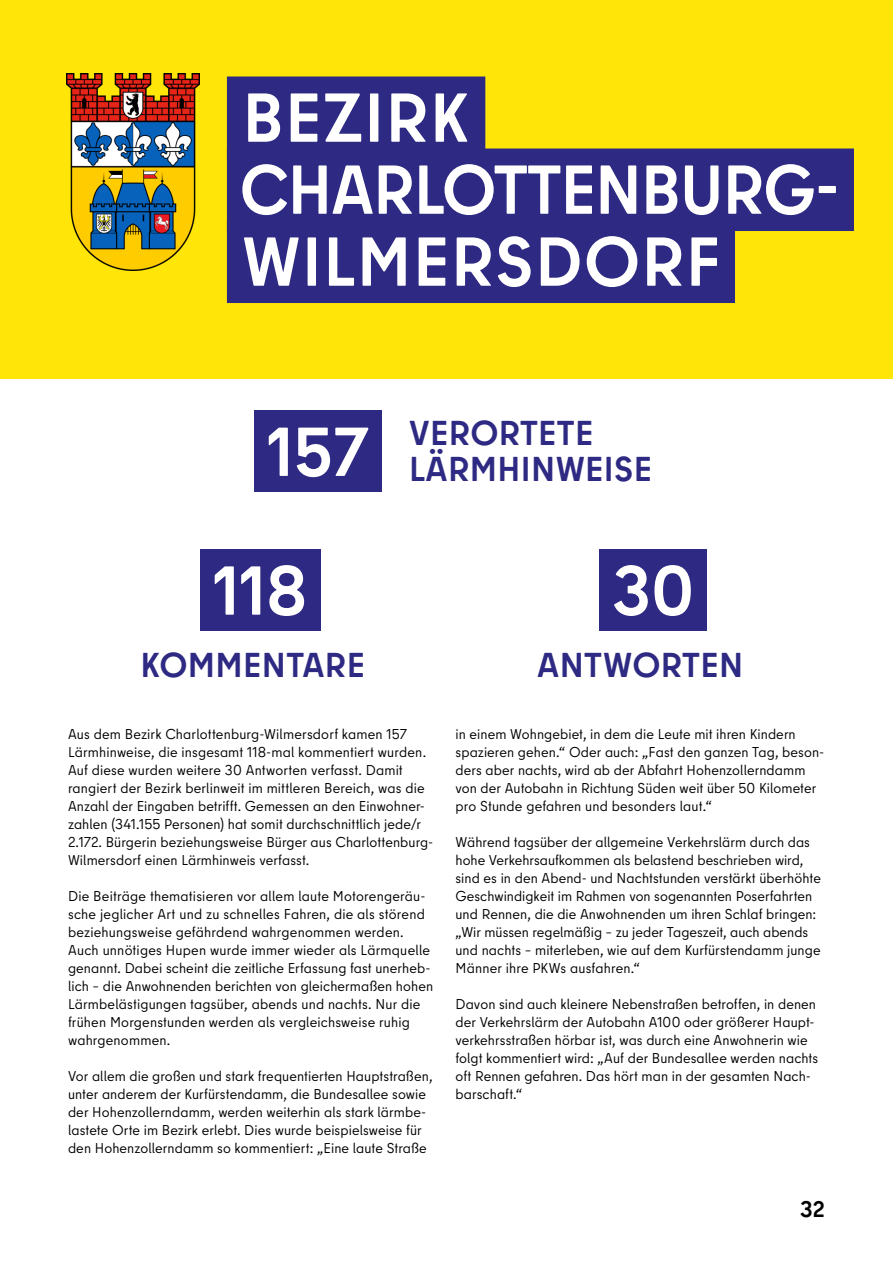
<style>
.page{position:relative;width:893px;height:1263px;background:#fff}
.page>*{position:absolute;margin:0;border:0;box-sizing:border-box;transform-origin:0 0}
.t1{font:700 69px/72px "Berlin Type";letter-spacing:.02em;color:#fff}
.t2{font:700 69px "Berlin Type";color:#fff}
.t3{font:700 34.5px/36px "Berlin Type";letter-spacing:.01em;color:#2e2982}
.t4{font:700 22.5px "Berlin Type";color:#000}
.t5{font:14.25px/18px "Berlin Type";letter-spacing:.01em;color:#000}
</style>
<div class="page">
<div style="left:0;top:0;width:893px;height:378px;background:#ffe608"></div>
<div style="left:227px;top:76px;width:258px;height:83px;background:#2e2982"></div>
<div style="left:227px;top:148px;width:627px;height:83px;background:#2e2982"></div>
<div style="left:227px;top:220px;width:508px;height:83px;background:#2e2982"></div>
<img style="left:67px;top:74px;width:133px;height:196px">
<div style="left:254px;top:411px;width:127px;height:81px;background:#2e2982"></div>
<div style="left:600px;top:549px;width:107px;height:82px;background:#2e2982"></div>
<div style="left:200px;top:549px;width:120px;height:82px;background:#2e2982"></div>
<h1 class="t1" style="left:240px;top:82px;width:602px">BEZIRK<br>CHARLOTTENBURG-<br>WILMERSDORF</h1>
<h2 class="t3" style="left:267px;top:415px;width:386px;text-indent:142px">VERORTETE<br><sup>157</sup> LÄRMHINWEISE</h2>
<h1 class="t2" style="left:213px;top:546px;width:96px">118</h1>
<h1 class="t2" style="left:612px;top:546px;width:83px">30</h1>
<h2 class="t3" style="left:141px;top:648px;width:226px">KOMMENTARE</h2>
<h2 class="t3" style="left:537px;top:648px;width:207px">ANTWORTEN</h2>
<p class="t5" style="left:68px;top:725px;width:367px">Aus dem Bezirk Charlottenburg-Wilmersdorf kamen 157<br>Lärmhinweise, die insgesamt 118-mal kommentiert wurden.<br>Auf diese wurden weitere 30 Antworten verfasst. Damit rangiert der Bezirk berlinweit im mittleren Bereich, was die Anzahl der Eingaben betrifft. Gemessen an den Einwohner&shy;zahlen (341.155 Personen) hat somit durchschnittlich jede/r 2.172. Bürgerin beziehungsweise Bürger aus Charlottenburg-Wilmersdorf einen Lärmhinweis verfasst.</p>
<p class="t5" style="left:68px;top:887px;width:367px">Die Beiträge thematisieren vor allem laute Motorengeräu&shy;sche jeglicher Art und zu schnelles Fahren, die als störend beziehungsweise gefährdend wahrgenommen werden.<br>Auch unnötiges Hupen wurde immer wieder als Lärmquelle genannt. Dabei scheint die zeitliche Erfassung fast unerheb&shy;lich – die Anwohnenden berichten von gleichermaßen hohen Lärmbelästigungen tagsüber, abends und nachts. Nur die frühen Morgenstunden werden als vergleichsweise ruhig wahrgenommen.</p>
<p class="t5" style="left:68px;top:1067px;width:366px">Vor allem die großen und stark frequentierten Hauptstraßen, unter anderem der Kurfürstendamm, die Bundesallee sowie der Hohenzollerndamm, werden weiterhin als stark lärmbe&shy;lastete Orte im Bezirk erlebt. Dies wurde beispielsweise für den Hohenzollerndamm so kommentiert: „Eine laute Straße</p>
<p class="t5" style="left:455px;top:725px;width:370px">in einem Wohngebiet, in dem die Leute mit ihren Kindern spazieren gehen.“ Oder auch: „Fast den ganzen Tag, beson&shy;ders aber nachts, wird ab der Abfahrt Hohenzollerndamm von der Autobahn in Richtung Süden weit über 50 Kilometer pro Stunde gefahren und besonders laut.“</p>
<p class="t5" style="left:455px;top:833px;width:367px">Während tagsüber der allgemeine Verkehrslärm durch das hohe Verkehrsaufkommen als belastend beschrieben wird, sind es in den Abend- und Nachtstunden verstärkt überhöhte Geschwindigkeit im Rahmen von sogenannten Poserfahrten und Rennen, die die Anwohnenden um ihren Schlaf bringen: „Wir müssen regelmäßig – zu jeder Tageszeit, auch abends und nachts – miterleben, wie auf dem Kurfürstendamm junge Männer ihre PKWs ausfahren.“</p>
<p class="t5" style="left:455px;top:995px;width:364px">Davon sind auch kleinere Nebenstraßen betroffen, in denen der Verkehrslärm der Autobahn A100 oder größerer Haupt&shy;verkehrsstraßen hörbar ist, was durch eine Anwohnerin wie folgt kommentiert wird: „Auf der Bundesallee werden nachts oft Rennen gefahren. Das hört man in der gesamten Nach&shy;barschaft.“</p>
<h3 class="t4" style="left:800px;top:1194px;width:26px">32</h3>
</div>
